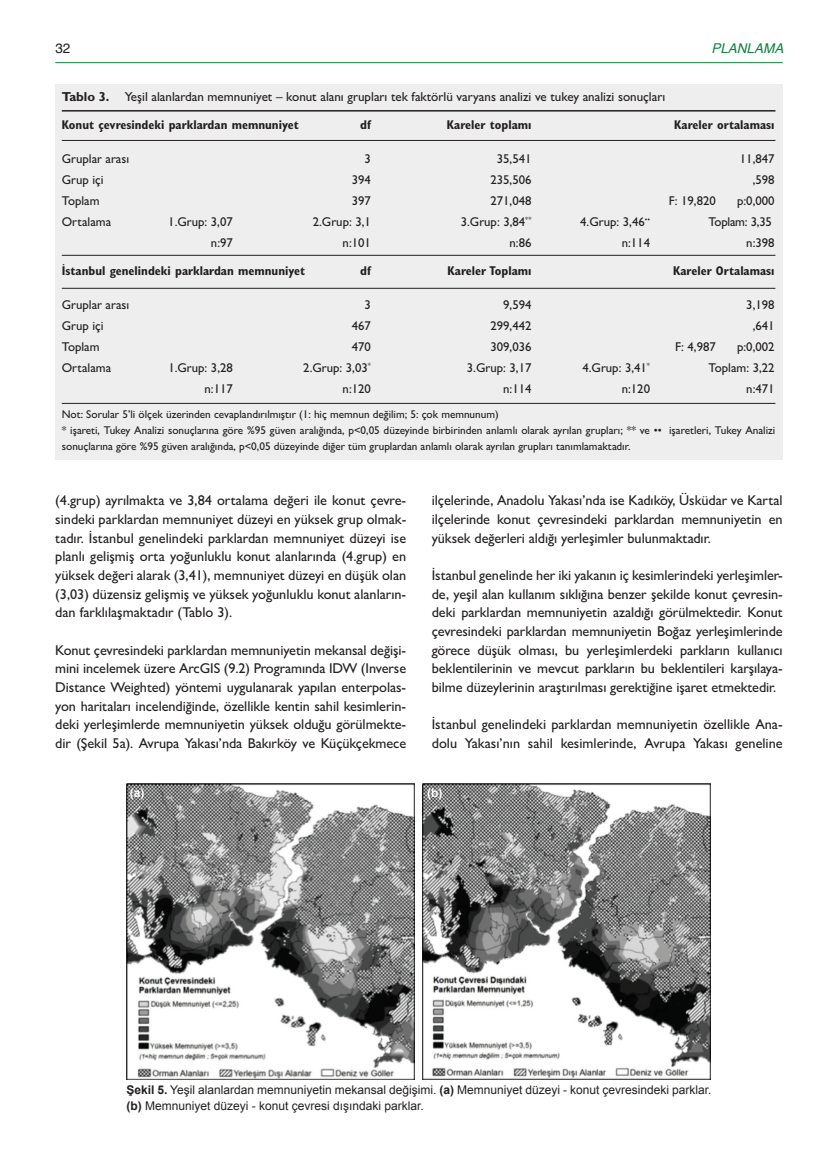
<style>
.page{position:relative;width:838px;height:1170px;background:#fff}
.page>*{position:absolute;margin:0;border:0;box-sizing:border-box;transform-origin:0 0}
.t1{font:500 14.25px/18.6px "Gill Sans MT Pro";letter-spacing:-.005em;color:#231f20;text-align:justify}
.t2{font:italic 13.5px "Helvetica";color:#0e813f}
.t3{font:13.5px "Helvetica";color:#231f20}
.t4{font:500 13.05px "Gill Sans MT Pro";color:#231f20}
.t5{font:500 12.75px "Gill Sans MT Pro";color:#231f20}
.t6{font:700 condensed 12.75px "Gill Sans MT Pro";color:#231f20}
.t7{font:500 12.75px "Gill Sans MT Pro";letter-spacing:-.02em;color:#231f20}
.t8{font:12px/16.5px "Arial";color:#231f20}
.t9{font:700 12px "Arial";color:#fff}
.t10{font:500 11.25px/15.8px "Gill Sans MT Pro";color:#231f20}
.s1{font-weight:700}
</style>
<div class="page">
<div style="left:55px;top:85px;width:727px;height:375px;background:#eeeeef"></div>
<hr style="left:62px;top:110px;width:713px;height:1px;background:#231f20">
<hr style="left:62px;top:140px;width:713px;height:1px;background:#231f20">
<hr style="left:62px;top:255px;width:713px;height:1px;background:#231f20">
<hr style="left:62px;top:288px;width:713px;height:1px;background:#231f20">
<hr style="left:62px;top:403px;width:713px;height:1px;background:#231f20">
<img style="left:126px;top:783px;width:289px;height:296px">
<img style="left:422px;top:783px;width:288px;height:296px">
<hr style="left:55px;top:62px;width:727px;height:1px;background:#0e813f">
<p class="t3" style="left:55px;top:37px;width:17px">32</p>
<p class="t2" style="left:711px;top:37px;width:74px">PLANLAMA</p>
<p class="t4" style="left:62px;top:89px;width:605px"><span class="s1">Tablo 3.</span> Yeşil alanlardan memnuniyet – konut alanı grupları tek faktörlü varyans analizi ve tukey analizi sonuçları</p>
<p class="t6" style="left:62px;top:117px;width:238px">Konut çevresindeki parklardan memnuniyet</p>
<p class="t6" style="left:360px;top:117px;width:12px">df</p>
<p class="t6" style="left:447px;top:117px;width:86px">Kareler toplamı</p>
<p class="t6" style="left:674px;top:117px;width:102px">Kareler ortalaması</p>
<p class="t5" style="left:62px;top:151px;width:69px">Gruplar arası</p>
<p class="t5" style="left:364px;top:151px;width:8px">3</p>
<p class="t5" style="left:497px;top:151px;width:36px">35,541</p>
<p class="t5" style="left:740px;top:151px;width:36px">11,847</p>
<p class="t5" style="left:62px;top:172px;width:43px">Grup içi</p>
<p class="t5" style="left:352px;top:172px;width:21px">394</p>
<p class="t5" style="left:490px;top:172px;width:43px">235,506</p>
<p class="t5" style="left:752px;top:172px;width:23px">,598</p>
<p class="t5" style="left:62px;top:193px;width:39px">Toplam</p>
<p class="t5" style="left:352px;top:193px;width:21px">397</p>
<p class="t5" style="left:490px;top:193px;width:43px">271,048</p>
<p class="t5" style="left:669px;top:193px;width:48px">F: 19,820</p>
<p class="t5" style="left:737px;top:193px;width:39px">p:0,000</p>
<p class="t5" style="left:62px;top:214px;width:51px">Ortalama</p>
<p class="t5" style="left:168px;top:214px;width:66px">1.Grup: 3,07</p>
<p class="t5" style="left:313px;top:214px;width:60px">2.Grup: 3,1</p>
<p class="t5" style="left:461px;top:214px;width:72px">3.Grup: 3,84<sup>**</sup></p>
<p class="t5" style="left:580px;top:214px;width:71px">4.Grup: 3,46<sup>••</sup></p>
<p class="t7" style="left:708px;top:214px;width:65px">Toplam: 3,35</p>
<p class="t5" style="left:211px;top:235px;width:23px">n:97</p>
<p class="t5" style="left:342px;top:235px;width:30px">n:101</p>
<p class="t5" style="left:509px;top:235px;width:23px">n:86</p>
<p class="t5" style="left:621px;top:235px;width:30px">n:114</p>
<p class="t5" style="left:746px;top:235px;width:30px">n:398</p>
<p class="t6" style="left:62px;top:263px;width:245px">İstanbul genelindeki parklardan memnuniyet</p>
<p class="t6" style="left:360px;top:263px;width:12px">df</p>
<p class="t6" style="left:447px;top:263px;width:85px">Kareler Toplamı</p>
<p class="t6" style="left:673px;top:263px;width:103px">Kareler Ortalaması</p>
<p class="t5" style="left:62px;top:297px;width:69px">Gruplar arası</p>
<p class="t5" style="left:364px;top:297px;width:8px">3</p>
<p class="t5" style="left:503px;top:297px;width:30px">9,594</p>
<p class="t5" style="left:746px;top:297px;width:30px">3,198</p>
<p class="t5" style="left:62px;top:318px;width:43px">Grup içi</p>
<p class="t5" style="left:352px;top:318px;width:21px">467</p>
<p class="t5" style="left:490px;top:318px;width:43px">299,442</p>
<p class="t5" style="left:752px;top:318px;width:23px">,641</p>
<p class="t5" style="left:62px;top:339px;width:39px">Toplam</p>
<p class="t5" style="left:352px;top:339px;width:21px">470</p>
<p class="t5" style="left:490px;top:339px;width:43px">309,036</p>
<p class="t5" style="left:675px;top:339px;width:42px">F: 4,987</p>
<p class="t5" style="left:737px;top:339px;width:39px">p:0,002</p>
<p class="t5" style="left:62px;top:360px;width:51px">Ortalama</p>
<p class="t5" style="left:168px;top:360px;width:66px">1.Grup: 3,28</p>
<p class="t5" style="left:303px;top:360px;width:69px">2.Grup: 3,03<sup>*</sup></p>
<p class="t5" style="left:467px;top:360px;width:66px">3.Grup: 3,17</p>
<p class="t5" style="left:582px;top:360px;width:69px">4.Grup: 3,41<sup>*</sup></p>
<p class="t5" style="left:708px;top:360px;width:67px">Toplam: 3,22</p>
<p class="t5" style="left:204px;top:381px;width:30px">n:117</p>
<p class="t5" style="left:342px;top:381px;width:30px">n:120</p>
<p class="t5" style="left:503px;top:381px;width:30px">n:114</p>
<p class="t5" style="left:621px;top:381px;width:30px">n:120</p>
<p class="t5" style="left:746px;top:381px;width:30px">n:471</p>
<p class="t10" style="left:62px;top:406px;width:715px">Not: Sorular 5’li ölçek üzerinden cevaplandırılmıştır (1: hiç memnun değilim; 5: çok memnunum)<br>* işareti, Tukey Analizi sonuçlarına göre %95 güven aralığında, p&lt;0,05 düzeyinde birbirinden anlamlı olarak ayrılan grupları; ** ve •• işaretleri, Tukey Analizi sonuçlarına göre %95 güven aralığında, p&lt;0,05 düzeyinde diğer tüm gruplardan anlamlı olarak ayrılan grupları tanımlamaktadır.</p>
<p class="t1" style="left:55px;top:491px;width:352px">(4.grup) ayrılmakta ve 3,84 ortalama değeri ile konut çevre&shy;sindeki parklardan memnuniyet düzeyi en yüksek grup olmak&shy;tadır. İstanbul genelindeki parklardan memnuniyet düzeyi ise planlı gelişmiş orta yoğunluklu konut alanlarında (4.grup) en yüksek değeri alarak (3,41), memnuniyet düzeyi en düşük olan (3,03) düzensiz gelişmiş ve yüksek yoğunluklu konut alanların&shy;dan farklılaşmaktadır (Tablo 3).</p>
<p class="t1" style="left:55px;top:640px;width:352px">Konut çevresindeki parklardan memnuniyetin mekansal değişi&shy;mini incelemek üzere ArcGIS (9.2) Programında IDW (Inverse Distance Weighted) yöntemi uygulanarak yapılan enterpolas&shy;yon haritaları incelendiğinde, özellikle kentin sahil kesimlerin&shy;deki yerleşimlerde memnuniyetin yüksek olduğu görülmekte&shy;dir (Şekil 5a). Avrupa Yakası’nda Bakırköy ve Küçükçekmece</p>
<p class="t1" style="left:432px;top:491px;width:352px">ilçelerinde, Anadolu Yakası’nda ise Kadıköy, Üsküdar ve Kartal ilçelerinde konut çevresindeki parklardan memnuniyetin en yüksek değerleri aldığı yerleşimler bulunmaktadır.</p>
<p class="t1" style="left:432px;top:565px;width:352px">İstanbul genelinde her iki yakanın iç kesimlerindeki yerleşimler&shy;de, yeşil alan kullanım sıklığına benzer şekilde konut çevresin&shy;deki parklardan memnuniyetin azaldığı görülmektedir. Konut çevresindeki parklardan memnuniyetin Boğaz yerleşimlerinde görece düşük olması, bu yerleşimlerdeki parkların kullanıcı beklentilerinin ve mevcut parkların bu beklentileri karşılaya&shy;bilme düzeylerinin araştırılması gerektiğine işaret etmektedir.</p>
<p class="t1" style="left:432px;top:715px;width:352px">İstanbul genelindeki parklardan memnuniyetin özellikle Ana&shy;dolu Yakası’nın sahil kesimlerinde, Avrupa Yakası geneline</p>
<p class="t9" style="left:130px;top:784px;width:16px">(a)</p>
<p class="t9" style="left:427px;top:784px;width:17px">(b)</p>
<p class="t8" style="left:126px;top:1081px;width:586px"><span class="s1">Şekil 5.</span> Yeşil alanlardan memnuniyetin mekansal değişimi. <span class="s1">(a)</span> Memnuniyet düzeyi - konut çevresindeki parklar. <span class="s1">(b)</span> Memnuniyet düzeyi - konut çevresi dışındaki parklar.</p>
</div>
